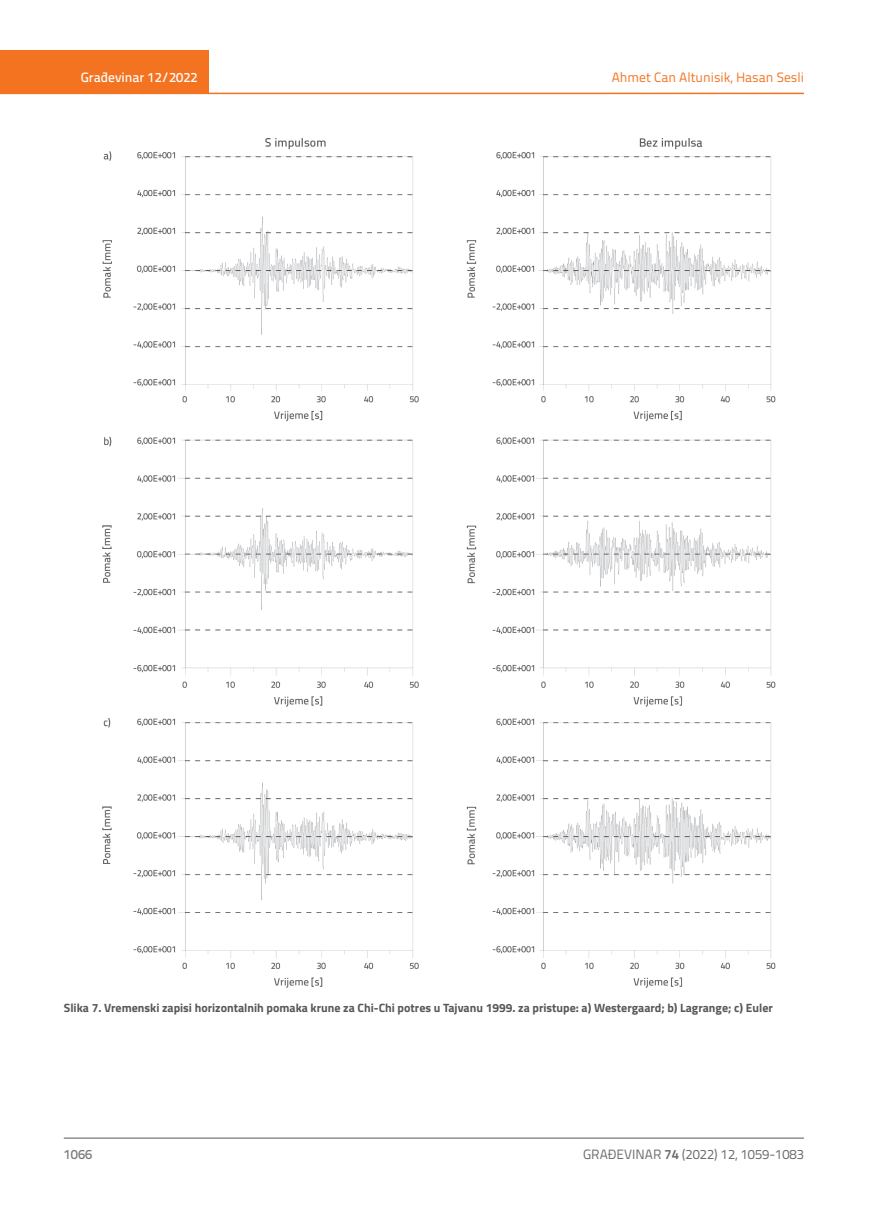
<style>
.page{position:relative;width:872px;height:1212px;background:#fff}
.page>*{position:absolute;margin:0;border:0;box-sizing:border-box;transform-origin:0 0}
.t1{font:13.5px "Titillium Text 22 L";color:#6c6d70}
.t2{font:13.5px "Titillium Text 22 L";color:#f47321}
.t3{font:500 13.5px "Titillium Text 22 L";color:#fff}
.t4{font:500 13.5px "Titillium Text 22 L";color:#787a7d}
.t5{font:700 12px "Titillium";color:#57585a}
.s1{font-weight:700}
</style>
<div class="page">
<div style="left:0;top:50px;width:208px;height:44px;background:#f47321"></div>
<hr style="left:0;top:93px;width:804px;height:1px;background:#f47321">
<hr style="left:64px;top:1138px;width:740px;height:1px;background:#57585a">
<img style="left:102px;top:138px;width:674px;height:850px">
<p class="t3" style="left:81px;top:67px;width:118px">Građevinar 12/2022</p>
<p class="t2" style="left:612px;top:68px;width:194px">Ahmet Can Altunisik, Hasan Sesli</p>
<p class="t5" style="left:64px;top:999px;width:710px">Slika 7. Vremenski zapisi horizontalnih pomaka krune za Chi-Chi potres u Tajvanu 1999. za pristupe: a) Westergaard; b) Lagrange; c) Euler</p>
<p class="t4" style="left:64px;top:1144px;width:30px">1066</p>
<p class="t1" style="left:583px;top:1144px;width:222px">GRAĐEVINAR <span class="s1">74</span> (2022) 12, 1059-1083</p>
</div>
